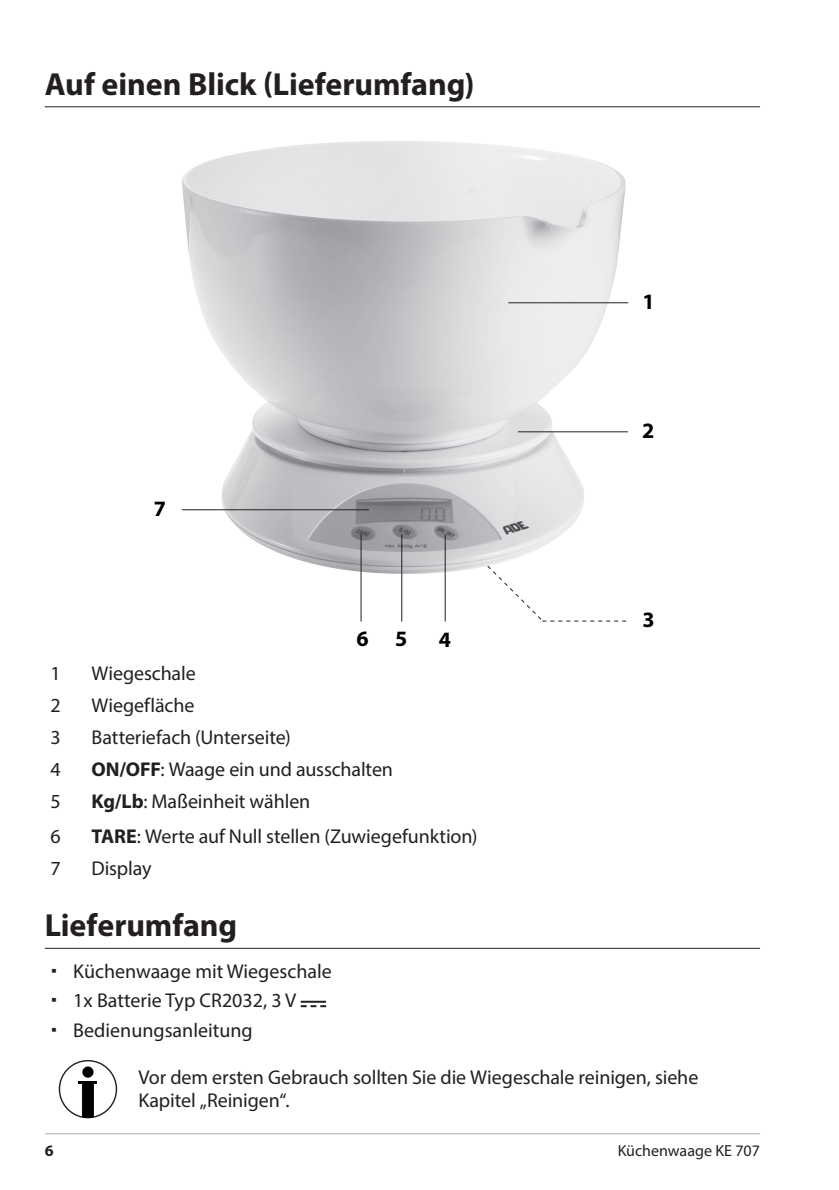
<style>
.page{position:relative;width:839px;height:1190px;background:#fff}
.page>*{position:absolute;margin:0;border:0;box-sizing:border-box;transform-origin:0 0}
.t1{font:700 32px "Myriad Pro";letter-spacing:-.005em;color:#231f20}
.t2{font:700 22px "Myriad Pro";color:#000}
.t3{font:20px/29.6px "Myriad Pro";letter-spacing:-.005em;color:#231f20}
.t4{font:16px "Myriad Pro";color:#231f20}
.t5{font:700 16px "Myriad Pro";color:#231f20}
.s1{font-weight:700}
</style>
<div class="page">
<hr style="left:45px;top:1133px;width:714px;height:1px;background:#adaeb2">
<hr style="left:45px;top:106px;width:714px;height:1px;background:#231f20">
<hr style="left:45px;top:947px;width:714px;height:1px;background:#231f20">
<svg style="left:300px;top:1005px;width:26px;height:2px"></svg>
<hr style="left:300px;top:1000px;width:26px;height:2px;background:#231f20">
<svg style="left:58px;top:1060px;width:60px;height:58px"></svg>
<img style="left:182px;top:141px;width:444px;height:433px">
<hr style="left:517px;top:431px;width:110px;height:1px;background:#231f20">
<hr style="left:508px;top:302px;width:120px;height:1px;background:#231f20">
<hr style="left:444px;top:534px;width:1px;height:87px;background:#231f20">
<hr style="left:401px;top:534px;width:1px;height:87px;background:#231f20">
<hr style="left:360px;top:534px;width:1px;height:87px;background:#231f20">
<hr style="left:182px;top:509px;width:187px;height:1px;background:#231f20">
<svg style="left:486px;top:564px;width:139px;height:57px"></svg>
<h1 class="t1" style="left:45px;top:63px;width:431px">Auf einen Blick (Lieferumfang)</h1>
<p class="t2" style="left:154px;top:494px;width:14px">7</p>
<p class="t2" style="left:356px;top:624px;width:53px">6 5</p>
<p class="t2" style="left:438px;top:625px;width:14px">4</p>
<p class="t2" style="left:642px;top:287px;width:14px">1</p>
<p class="t2" style="left:641px;top:416px;width:14px">2</p>
<p class="t2" style="left:642px;top:605px;width:14px">3</p>
<p class="t3" style="left:51px;top:658px;width:12px">1</p>
<p class="t3" style="left:91px;top:658px;width:106px">Wiegeschale</p>
<p class="t3" style="left:51px;top:690px;width:12px">2</p>
<p class="t3" style="left:91px;top:690px;width:104px">Wiegefläche</p>
<p class="t3" style="left:51px;top:722px;width:12px">3</p>
<p class="t3" style="left:91px;top:722px;width:200px">Batteriefach (Unterseite)</p>
<p class="t3" style="left:51px;top:754px;width:12px">4</p>
<p class="t3" style="left:91px;top:754px;width:303px"><span class="s1">ON/OFF</span>: Waage ein und ausschalten</p>
<p class="t3" style="left:51px;top:786px;width:12px">5</p>
<p class="t3" style="left:91px;top:786px;width:220px"><span class="s1">Kg/Lb</span>: Maßeinheit wählen</p>
<p class="t3" style="left:51px;top:821px;width:12px">6</p>
<p class="t3" style="left:91px;top:821px;width:387px"><span class="s1">TARE</span>: Werte auf Null stellen (Zuwiegefunktion)</p>
<p class="t3" style="left:51px;top:853px;width:12px">7</p>
<p class="t3" style="left:91px;top:853px;width:61px">Display</p>
<h1 class="t1" style="left:45px;top:904px;width:194px">Lieferumfang</h1>
<p class="t3" style="left:73px;top:955px;width:260px">Küchenwaage mit Wiegeschale<br>1x Batterie Typ CR2032, 3 V<br>Bedienungsanleitung</p>
<p class="t3" style="left:138px;top:1065px;width:561px;line-height:23px">Vor dem ersten Gebrauch sollten Sie die Wiegeschale reinigen, siehe<br>Kapitel „Reinigen“.</p>
<p class="t5" style="left:45px;top:1140px;width:10px">6</p>
<p class="t4" style="left:617px;top:1141px;width:144px">Küchenwaage KE 707</p>
</div>
